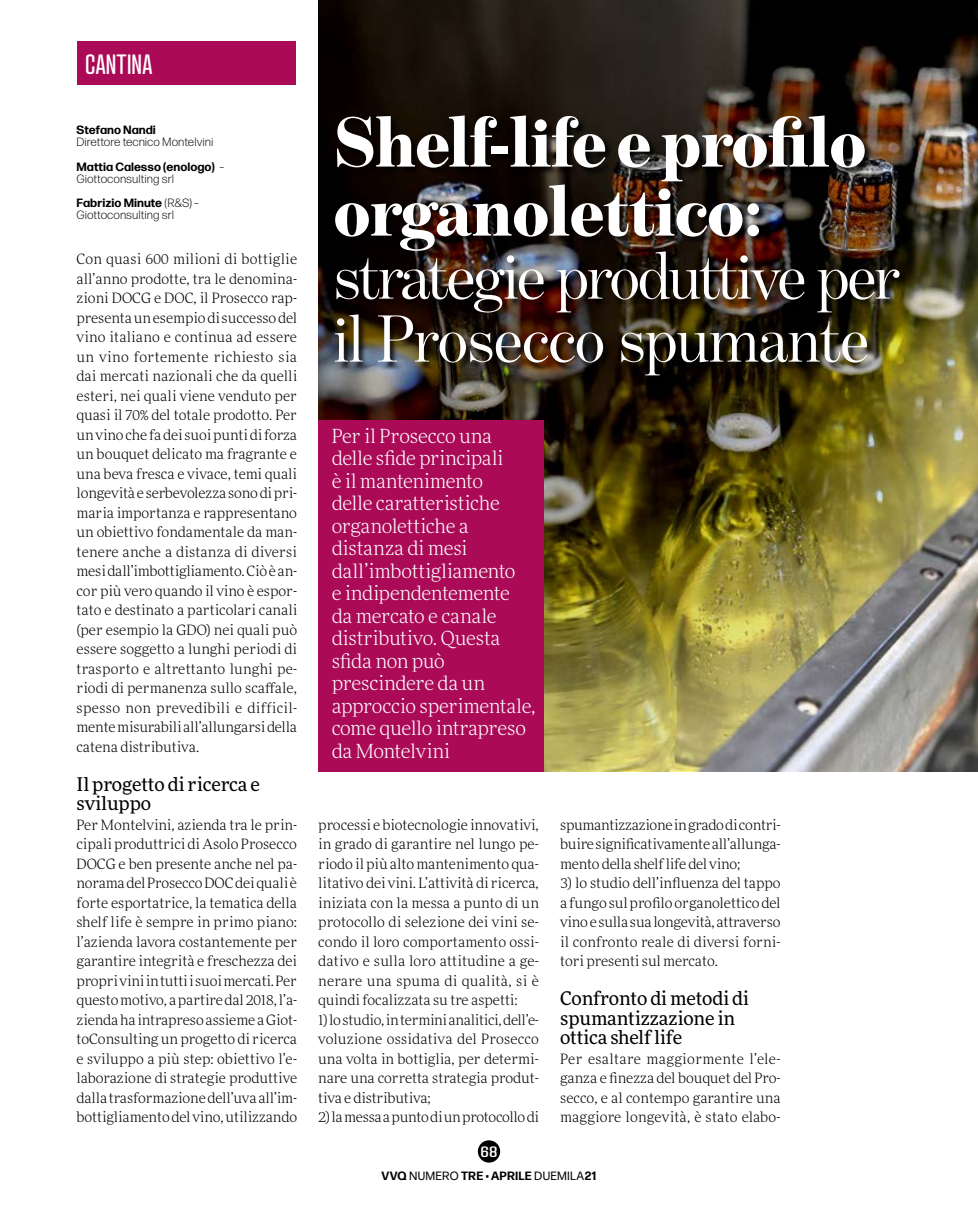
<style>
.page{position:relative;width:978px;height:1212px;background:#fff}
.page>*{position:absolute;margin:0;border:0;box-sizing:border-box;transform-origin:0 0}
.VQ20_Titolo_BentonMo{font:900 72px/69px "Benton Mod Disp";color:#fff}
.VQ20_Titolo_BentonMo-2{font:67.5px/63px "Benton Mod Disp";letter-spacing:-.02em;color:#fff}
.t1{font:27px "Atrament";letter-spacing:.015em;color:#fff}
.VQ20_Sommario{font:300 19.5px/22.5px "More Pro";letter-spacing:-.01em;color:#fff}
.VQ20_Titoletto_infra{font:18.75px/19.5px "More Pro";letter-spacing:-.005em;color:#000}
.t2{font:600 15px "Address Sans Pro";color:#fff}
.VQ20_Testo{font:300 14.25px/19.5px "More Pro";letter-spacing:-.005em;color:#000;text-align:justify}
.VQ20_firma{font:700 12px/12px "Forma DJR Micro";color:#000}
.VQ20_firma-2{font:300 12px/12px "Forma DJR Micro";color:#000}
.VQ20_firma_specifica{font:300 12px "Forma DJR Micro";color:#000}
.s1{font-weight:300}
.s2{font-weight:700}
.s3{font-weight:400}
</style>
<div class="page">
<img style="left:318px;top:0;width:660px;height:771px">
<div style="left:478px;top:1140px;width:22px;height:22px;background:#000;border-radius:50%"></div>
<div style="left:77px;top:41px;width:219px;height:44px;background:#ab0a57"></div>
<div style="left:335px;top:115px;width:573px;height:269px;background:#000;opacity:.86"></div>
<div style="left:318px;top:420px;width:226px;height:351px;background:#ab0a57"></div>
<h3 class="t1" style="left:85px;top:48px;width:69px">CANTINA</h3>
<p class="VQ20_Titolo_BentonMo" style="left:334px;top:107px;width:534px">Shelf-life e profilo organolettico:</p>
<p class="VQ20_Titolo_BentonMo-2" style="left:334px;top:244px;width:567px">strategie produttive per il Prosecco spumante</p>
<p class="VQ20_firma" style="left:77px;top:124px;width:81px">Stefano Nandi</p>
<p class="VQ20_firma_specifica" style="left:77px;top:135px;width:138px">Direttore tecnico Montelvini</p>
<p class="VQ20_firma" style="left:77px;top:161px;width:149px">Mattia Calesso (enologo) <span class="s1">–<br>Giottoconsulting srl</span></p>
<p class="VQ20_firma-2" style="left:77px;top:197px;width:124px"><span class="s2">Fabrizio Minute</span> (R&amp;S) –<br>Giottoconsulting srl</p>
<p class="VQ20_Testo" style="left:77px;top:249px;width:222px">Con quasi 600 milioni di bottiglie all’anno prodotte, tra le denomina&shy;zioni DOCG e DOC, il Prosecco rap&shy;presenta un esempio di successo del vino italiano e continua ad essere un vino fortemente richiesto sia dai mercati nazionali che da quelli esteri, nei quali viene venduto per quasi il 70% del totale prodotto. Per un vino che fa dei suoi punti di forza un bouquet delicato ma fragrante e una beva fresca e vivace, temi quali longevità e serbevolezza sono di pri&shy;maria importanza e rappresentano un obiettivo fondamentale da man&shy;tenere anche a distanza di diversi mesi dall’imbottigliamento. Ciò è an&shy;cor più vero quando il vino è espor&shy;tato e destinato a particolari canali (per esempio la GDO) nei quali può essere soggetto a lunghi periodi di trasporto e altrettanto lunghi pe&shy;riodi di permanenza sullo scaffale, spesso non prevedibili e difficil&shy;mente misurabili all’allungarsi della catena distributiva.</p>
<p class="VQ20_Titoletto_infra" style="left:77px;top:773px;width:185px">Il progetto di ricerca e sviluppo</p>
<p class="VQ20_Testo" style="left:77px;top:814px;width:222px">Per Montelvini, azienda tra le prin&shy;cipali produttrici di Asolo Prosecco DOCG e ben presente anche nel pa&shy;norama del Prosecco DOC dei quali è forte esportatrice, la tematica della shelf life è sempre in primo piano: l’azienda lavora costantemente per garantire integrità e freschezza dei propri vini in tutti i suoi mercati. Per questo motivo, a partire dal 2018, l’a&shy;zienda ha intrapreso assieme a Giot&shy;toConsulting un progetto di ricerca e sviluppo a più step: obiettivo l’e&shy;laborazione di strategie produttive dalla trasformazione dell’uva all’im&shy;bottigliamento del vino, utilizzando</p>
<p class="VQ20_Testo" style="left:318px;top:814px;width:222px">processi e biotecnologie innovativi, in grado di garantire nel lungo pe&shy;riodo il più alto mantenimento qua&shy;litativo dei vini. L’attività di ricerca, iniziata con la messa a punto di un protocollo di selezione dei vini se&shy;condo il loro comportamento ossi&shy;dativo e sulla loro attitudine a ge&shy;nerare una spuma di qualità, si è quindi focalizzata su tre aspetti:</p>
<p class="VQ20_Sommario" style="left:332px;top:424px;width:205px">Per il Prosecco una delle sfide principali<br>è il mantenimento<br>delle caratteristiche organolettiche a distanza di mesi dall’imbottigliamento<br>e indipendentemente<br>da mercato e canale distributivo. Questa sfida non può prescindere da un approccio sperimentale, come quello intrapreso da Montelvini</p>
<p class="VQ20_Testo" style="left:560px;top:814px;width:222px">spumantizzazione in grado di contri&shy;buire significativamente all’allunga&shy;mento della shelf life del vino;</p>
<p class="VQ20_Testo" style="left:560px;top:873px;width:222px">3) lo studio dell’influenza del tappo a fungo sul profilo organolettico del vino e sulla sua longevità, attraverso il confronto reale di diversi forni&shy;tori presenti sul mercato.</p>
<p class="VQ20_Titoletto_infra" style="left:560px;top:988px;width:190px">Confronto di metodi di spumantizzazione in ottica shelf life</p>
<p class="VQ20_Testo" style="left:560px;top:1048px;width:222px">Per esaltare maggiormente l’ele&shy;ganza e finezza del bouquet del Pro&shy;secco, e al contempo garantire una maggiore longevità, è stato elabo-</p>
<p class="VQ20_Testo" style="left:318px;top:1009px;width:222px">1) lo studio, in termini analitici, dell’e&shy;voluzione ossidativa del Prosecco una volta in bottiglia, per determi&shy;nare una corretta strategia produt&shy;tiva e distributiva;</p>
<p class="VQ20_Testo" style="left:318px;top:1107px;width:222px">2) la messa a punto di un protocollo di</p>
<p class="t2" style="left:480px;top:1143px;width:19px">68</p>
<p class="VQ20_firma" style="left:382px;top:1169px;width:216px">VVQ <span class="s3">NUMERO</span> tre <span class="s3">•</span> aprile <span class="s3">DUEMILA</span>21</p>
</div>
